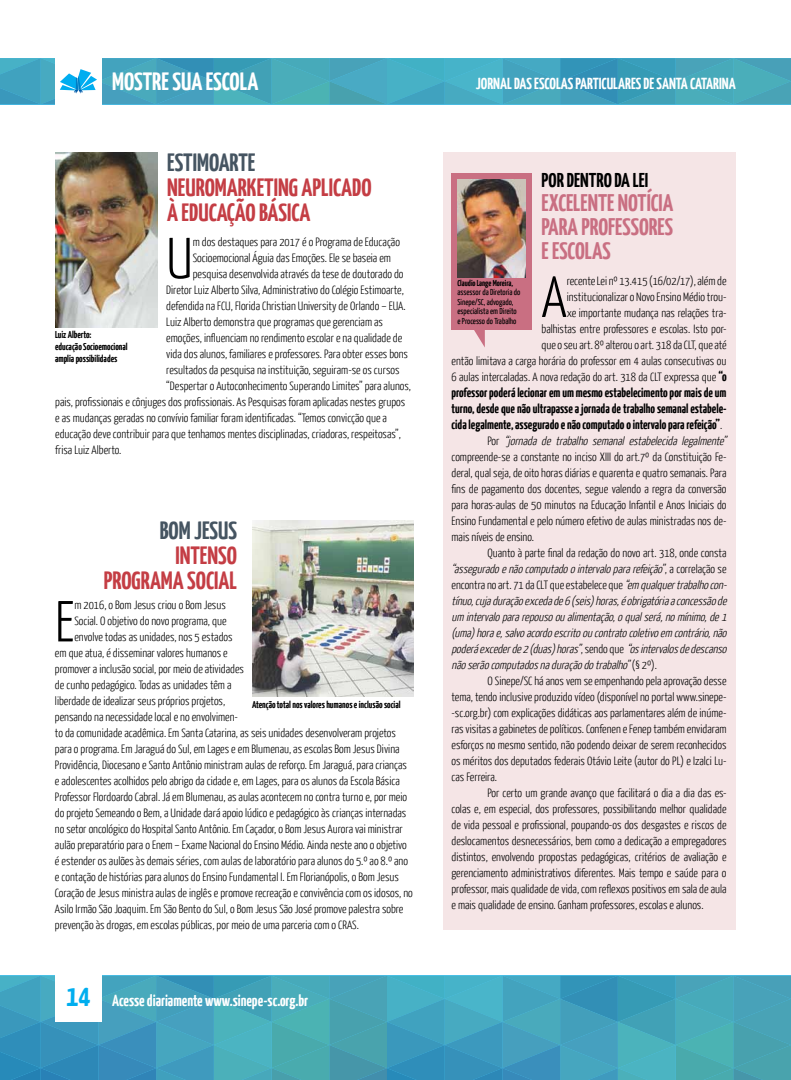
<style>
.page{position:relative;width:791px;height:1080px;background:#fff}
.page>*{position:absolute;margin:0;border:0;box-sizing:border-box;transform-origin:0 0}
.t1{font:300 57.7px "Yanone Kaffeesatz";color:#000}
.t2{font:700 25px/25px "Yanone Kaffeesatz";color:#c43d44;text-align:right}
.t3{font:700 25px "Yanone Kaffeesatz";color:#455461}
.t4{font:700 25px "Yanone Kaffeesatz";color:#fff}
.t5{font:700 24px/24px "Yanone Kaffeesatz";color:#c96f82;text-align:justify}
.t6{font:700 20px "Yanone Kaffeesatz";color:#000}
.t7{font:700 16px "Yanone Kaffeesatz";color:#fff}
.t8{font:700 13px/16px "Yanone Kaffeesatz";color:#000;text-align:justify}
.t9{font:300 12px/16px "Yanone Kaffeesatz";color:#000;text-align:justify}
.t10{font:italic 300 12px/16px "Yanone Kaffeesatz";color:#000}
.t11{font:700 10px/12px "Yanone Kaffeesatz";color:#000}
.t12{font:8.6px/9.5px "Yanone Kaffeesatz";color:#000}
.t13{font:700 8.6px "Yanone Kaffeesatz";color:#000}
.s1{font-size:30px;color:#00aeef}
.s2{font-weight:700;font-size:13px}
.s3{font-weight:300;font-size:12px}
.s4{font-style:italic}
.s5{font-style:normal}
</style>
<div class="page">
<div style="left:443px;top:152px;width:293px;height:778px;background:#f5e5e6"></div>
<div style="left:451px;top:173px;width:81px;height:157px;background:#c96f82"></div>
<svg style="left:474px;top:330px;width:11px;height:17px"></svg>
<img style="left:457px;top:179px;width:69px;height:98px">
<svg style="left:0;top:976px;width:791px;height:104px;background:#42a1ba"></svg>
<div style="left:55px;top:975px;width:47px;height:47px;background:#fff"></div>
<svg style="left:0;top:58px;width:791px;height:46px;background:#4ba9c0"></svg>
<img style="left:252px;top:521px;width:162px;height:175px">
<img style="left:55px;top:152px;width:102px;height:176px">
<h2 class="t4" style="left:112px;top:66px;width:148px">MOSTRE SUA ESCOLA</h2>
<h3 class="t7" style="left:476px;top:74px;width:261px">JORNAL DAS ESCOLAS PARTICULARES DE SANTA CATARINA</h3>
<h2 class="t3" style="left:167px;top:147px;width:90px">ESTIMOARTE</h2>
<h2 class="t2" style="left:167px;top:175px;width:206px;text-align:left">NEUROMARKETING APLICADO<br>À EDUCAÇÃO BÁSICA</h2>
<h1 class="t1" style="left:166px;top:223px;width:28px">U</h1>
<p class="t9" style="left:193px;top:234px;width:209px">m dos destaques para 2017 é o Programa de Educação</p>
<p class="t9" style="left:193px;top:250px;width:200px">Socioemocional Águia das Emoções. Ele se baseia em</p>
<p class="t9" style="left:193px;top:266px;width:212px">pesquisa desenvolvida através da tese de doutorado do</p>
<p class="t9" style="left:166px;top:282px;width:239px">Diretor Luiz Alberto Silva, Administrativo do Colégio Estimoarte,</p>
<p class="t9" style="left:166px;top:298px;width:241px">defendida na FCU, Florida Christian University de Orlando – EUA.</p>
<p class="t9" style="left:166px;top:314px;width:218px">Luiz Alberto demonstra que programas que gerenciam as</p>
<p class="t9" style="left:166px;top:330px;width:237px">emoções, influenciam no rendimento escolar e na qualidade de</p>
<p class="t9" style="left:166px;top:346px;width:243px">vida dos alunos, familiares e professores. Para obter esses bons</p>
<p class="t9" style="left:166px;top:362px;width:235px">resultados da pesquisa na instituição, seguiram-se os cursos</p>
<p class="t9" style="left:166px;top:378px;width:246px">“Despertar o Autoconhecimento Superando Limites” para alunos,</p>
<p class="t9" style="left:55px;top:394px;width:351px">pais, profissionais e cônjuges dos profissionais. As Pesquisas foram aplicadas nestes grupos</p>
<p class="t9" style="left:55px;top:410px;width:333px">e as mudanças geradas no convívio familiar foram identificadas. “Temos convicção que a</p>
<p class="t9" style="left:55px;top:426px;width:347px">educação deve contribuir para que tenhamos mentes disciplinadas, criadoras, respeitosas”,</p>
<p class="t9" style="left:55px;top:442px;width:68px">frisa Luiz Alberto.</p>
<p class="t11" style="left:55px;top:329px;width:74px">Luiz Alberto:<br>educação Socioemocional amplia possibilidades</p>
<h2 class="t3" style="left:160px;top:515px;width:79px">BOM JESUS</h2>
<h2 class="t2" style="left:104px;top:542px;width:135px">INTENSO<br>PROGRAMA SOCIAL</h2>
<h1 class="t1" style="left:55px;top:586px;width:21px">E</h1>
<p class="t9" style="left:74px;top:597px;width:153px">m 2016, o Bom Jesus criou o Bom Jesus</p>
<p class="t9" style="left:74px;top:613px;width:154px">Social. O objetivo do novo programa, que</p>
<p class="t9" style="left:74px;top:629px;width:160px">envolve todas as unidades, nos 5 estados</p>
<p class="t9" style="left:55px;top:645px;width:174px">em que atua, é disseminar valores humanos e</p>
<p class="t9" style="left:55px;top:661px;width:190px">promover a inclusão social, por meio de atividades</p>
<p class="t9" style="left:55px;top:677px;width:178px">de cunho pedagógico. Todas as unidades têm a</p>
<p class="t9" style="left:55px;top:693px;width:172px">liberdade de idealizar seus próprios projetos,</p>
<p class="t9" style="left:55px;top:709px;width:184px">pensando na necessidade local e no envolvimen-</p>
<p class="t9" style="left:55px;top:725px;width:342px">to da comunidade acadêmica. Em Santa Catarina, as seis unidades desenvolveram projetos</p>
<p class="t9" style="left:55px;top:741px;width:346px">para o programa. Em Jaraguá do Sul, em Lages e em Blumenau, as escolas Bom Jesus Divina</p>
<p class="t9" style="left:55px;top:757px;width:353px">Providência, Diocesano e Santo Antônio ministram aulas de reforço. Em Jaraguá, para crianças</p>
<p class="t9" style="left:55px;top:773px;width:346px">e adolescentes acolhidos pelo abrigo da cidade e, em Lages, para os alunos da Escola Básica</p>
<p class="t9" style="left:55px;top:789px;width:354px">Professor Flordoardo Cabral. Já em Blumenau, as aulas acontecem no contra turno e, por meio</p>
<p class="t9" style="left:55px;top:805px;width:353px">do projeto Semeando o Bem, a Unidade dará apoio lúdico e pedagógico às crianças internadas</p>
<p class="t9" style="left:55px;top:821px;width:349px">no setor oncológico do Hospital Santo Antônio. Em Caçador, o Bom Jesus Aurora vai ministrar</p>
<p class="t9" style="left:55px;top:837px;width:353px">aulão preparatório para o Enem – Exame Nacional do Ensino Médio. Ainda neste ano o objetivo</p>
<p class="t9" style="left:55px;top:853px;width:355px">é estender os aulões às demais séries, com aulas de laboratório para alunos do 5.º ao 8.º ano</p>
<p class="t9" style="left:55px;top:869px;width:345px">e contação de histórias para alunos do Ensino Fundamental I. Em Florianópolis, o Bom Jesus</p>
<p class="t9" style="left:55px;top:885px;width:359px">Coração de Jesus ministra aulas de inglês e promove recreação e convivência com os idosos, no</p>
<p class="t9" style="left:55px;top:901px;width:350px">Asilo Irmão São Joaquim. Em São Bento do Sul, o Bom Jesus São José promove palestra sobre</p>
<p class="t9" style="left:55px;top:917px;width:305px">prevenção às drogas, em escolas públicas, por meio de uma parceria com o CRAS.</p>
<p class="t11" style="left:252px;top:698px;width:150px">Atenção total nos valores humanos e inclusão social</p>
<h3 class="t7" style="left:66px;top:991px;width:243px"><span class="s1">14</span> Acesse diariamente www.sinepe-sc.org.br</h3>
<h3 class="t6" style="left:542px;top:168px;width:108px">POR DENTRO DA LEI</h3>
<h3 class="t5" style="left:542px;top:190px;width:133px">EXCELENTE NOTÍCIA PARA PROFESSORES E ESCOLAS</h3>
<h1 class="t1" style="left:541px;top:262px;width:27px">A</h1>
<p class="t9" style="left:451px;top:272px;width:277px;text-align:right">recente Lei nº 13.415 (16/02/17), além de<br>institucionalizar o Novo Ensino Médio trou-<br>xe importante mudança nas relações tra-<br>balhistas entre professores e escolas. Isto por-<br>que o seu art. 8º alterou o art. 318 da CLT, que até<br>então limitava a carga horária do professor em 4 aulas consecutivas ou 6 aulas intercaladas. A nova redação do art. 318 da CLT expressa que <span class="s2">“o</span></p>
<p class="t8" style="left:451px;top:384px;width:277px">professor poderá lecionar em um mesmo estabelecimento por mais de um turno, desde que não ultrapasse a jornada de trabalho semanal estabele&shy;cida legalmente, assegurado e não computado o intervalo para refeição”<span class="s3">.</span></p>
<p class="t9" style="left:451px;top:432px;width:279px;text-align:left;text-indent:36px">P o r <span class="s4">“jornada de trabalho semanal estabelecida legalmente” </span>compreende-se a constante no inciso XIII do art.7º da Constituição Fe&shy;deral, qual seja, de oito horas diárias e quarenta e quatro semanais. Para fins de pagamento dos docentes, segue valendo a regra da conversão para horas-aulas de 50 minutos na Educação Infantil e Anos Iniciais do Ensino Fundamental e pelo número efetivo de aulas ministradas nos de&shy;mais níveis de ensino.</p>
<p class="t10" style="left:451px;top:544px;width:280px;text-indent:36px"><span class="s5">Quanto à parte final da redação do novo art. 318, onde consta </span>“asseguradoenãocomputadoointervalopararefeição”<span class="s5">, a c o r r e l a ç ã o s e encontra no art. 71 da CLT que estabelece que</span> “em qualquertrabalhocon&shy;tínuo,cujaduraçãoexcedade6(seis)horas,éobrigatóriaaconcessãode um intervalopararepousooualimentação,oqualserá,nomínimo,de1 (uma)horae,salvoacordoescritooucontratocoletivoem contrário,não poderáexcederde2(duas)horas”<span class="s5">, s e n d o q u e</span> “osintervalosdedescanso nãoserãocomputadosnaduraçãodotrabalho”<span class="s5">( § 2 º ) .</span></p>
<p class="t9" style="left:451px;top:672px;width:277px;text-indent:36px">O Sinepe/SC há anos vem se empenhando pela aprovação desse tema, tendo inclusive produzido vídeo (disponível no portal www.sinepe--sc.org.br) com explicações didáticas aos parlamentares além de inúme&shy;ras visitas a gabinetes de políticos. Confenen e Fenep também envidaram esforços no mesmo sentido, não podendo deixar de serem reconhecidos os méritos dos deputados federais Otávio Leite (autor do PL) e Izalci Lu&shy;cas Ferreira.</p>
<p class="t9" style="left:451px;top:784px;width:277px;text-indent:36px">Por certo um grande avanço que facilitará o dia a dia das es&shy;colas e, em especial, dos professores, possibilitando melhor qualidade de vida pessoal e profissional, poupando-os dos desgastes e riscos de deslocamentos desnecessários, bem como a dedicação a empregadores distintos, envolvendo propostas pedagógicas, critérios de avaliação e gerenciamento administrativos diferentes. Mais tempo e saúde para o professor, mais qualidade de vida, com reflexos positivos em sala de aula e mais qualidade de ensino. Ganham professores, escolas e alunos.</p>
<p class="t13" style="left:457px;top:278px;width:57px">Claudio Lange Moreira,</p>
<p class="t12" style="left:457px;top:287px;width:64px">assessor da Diretoria do<br>Sinepe/SC, advogado, especialista em Direito e Processo do Trabalho</p>
</div>
